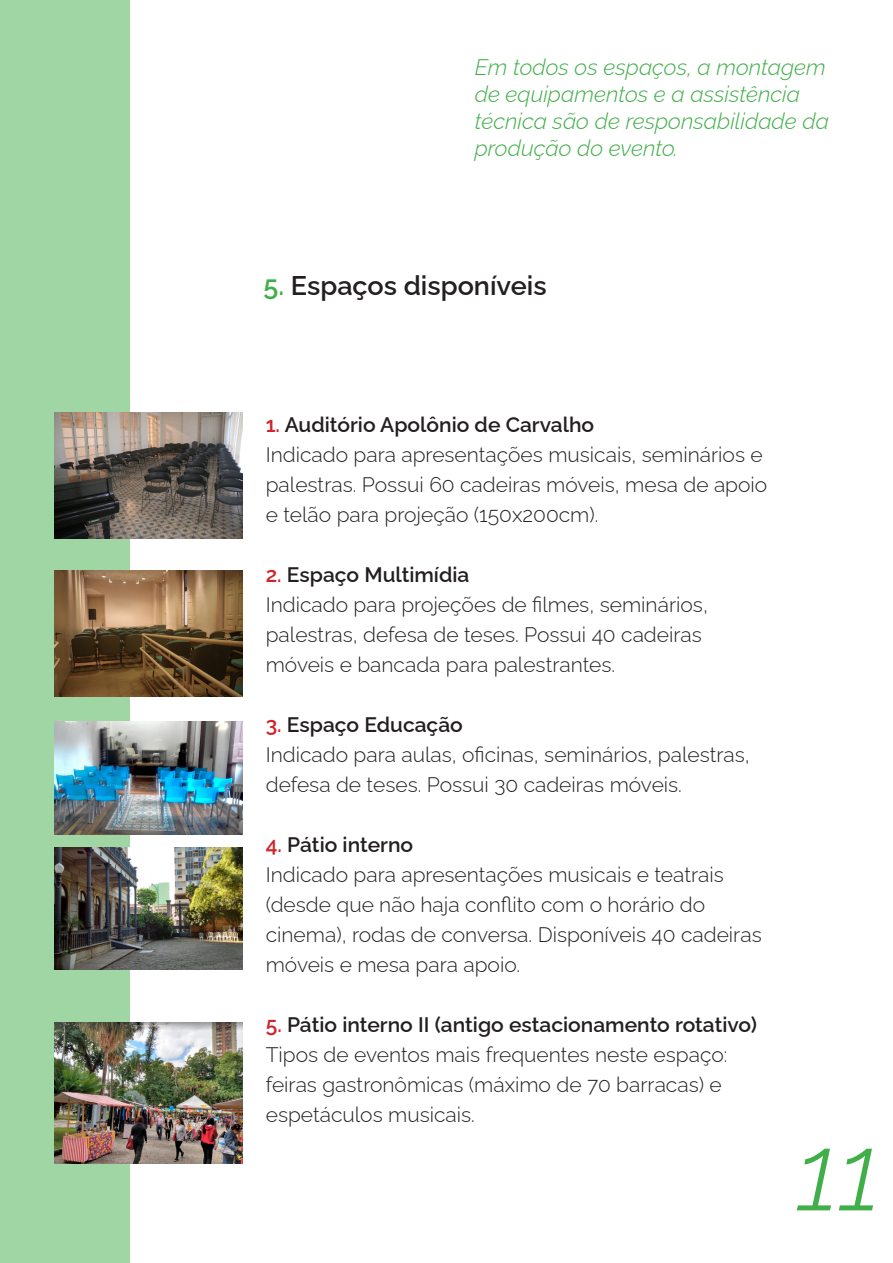
<style>
.page{position:relative;width:893px;height:1263px;background:#fff}
.page>*{position:absolute;margin:0;border:0;box-sizing:border-box;transform-origin:0 0}
.t1{font:italic 300 108px "Raleway";color:#40ae49}
.corpo{font:600 27px "Raleway";color:#231f20}
.corpo_-_comentario{font:italic 300 22.5px/27px "Raleway";color:#40ae49}
.corpo-2{font:300 21px/30px "Raleway";color:#231f20}
.corpo-3{font:600 21px "Raleway";color:#231f20}
.s1{color:#40ae49}
.s2{color:#d1232a}
</style>
<div class="page">
<div style="left:0;top:0;width:130px;height:1263px;background:#9fd6a4"></div>
<img style="left:54px;top:412px;width:188px;height:126px">
<img style="left:54px;top:571px;width:188px;height:125px">
<img style="left:54px;top:721px;width:188px;height:113px">
<img style="left:54px;top:847px;width:188px;height:122px">
<img style="left:54px;top:1022px;width:188px;height:141px">
<p class="corpo_-_comentario" style="left:475px;top:51px;width:356px">Em todos os espaços, a montagem de equipamentos e a assistência técnica são de responsabilidade da produção do evento.</p>
<p class="corpo" style="left:264px;top:264px;width:285px"><span class="s1">5.</span> Espaços disponíveis</p>
<p class="corpo-3" style="left:266px;top:408px;width:330px"><span class="s2">1.</span> Auditório Apolônio de Carvalho</p>
<p class="corpo-2" style="left:266px;top:437px;width:503px">Indicado para apresentações musicais, seminários e palestras. Possui 60 cadeiras móveis, mesa de apoio e telão para projeção (150x200cm).</p>
<p class="corpo-3" style="left:266px;top:558px;width:205px"><span class="s2">2.</span> Espaço Multimídia</p>
<p class="corpo-2" style="left:266px;top:587px;width:444px">Indicado para projeções de filmes, seminários, palestras, defesa de teses. Possui 40 cadeiras móveis e bancada para palestrantes.</p>
<p class="corpo-3" style="left:266px;top:708px;width:199px"><span class="s2">3.</span> Espaço Educação</p>
<p class="corpo-2" style="left:266px;top:737px;width:486px">Indicado para aulas, oficinas, seminários, palestras, defesa de teses. Possui 30 cadeiras móveis.</p>
<p class="corpo-3" style="left:266px;top:828px;width:149px"><span class="s2">4.</span> Pátio interno</p>
<p class="corpo-2" style="left:266px;top:857px;width:497px">Indicado para apresentações musicais e teatrais (desde que não haja conflito com o horário do cinema), rodas de conversa. Disponíveis 40 cadeiras móveis e mesa para apoio.</p>
<p class="corpo-3" style="left:266px;top:1008px;width:493px"><span class="s2">5.</span> Pátio interno II (antigo estacionamento rotativo)</p>
<p class="corpo-2" style="left:266px;top:1037px;width:463px">Tipos de eventos mais frequentes neste espaço: feiras gastronômicas (máximo de 70 barracas) e espetáculos musicais.</p>
<h1 class="t1" style="left:797px;top:1086px;width:86px">11</h1>
</div>
